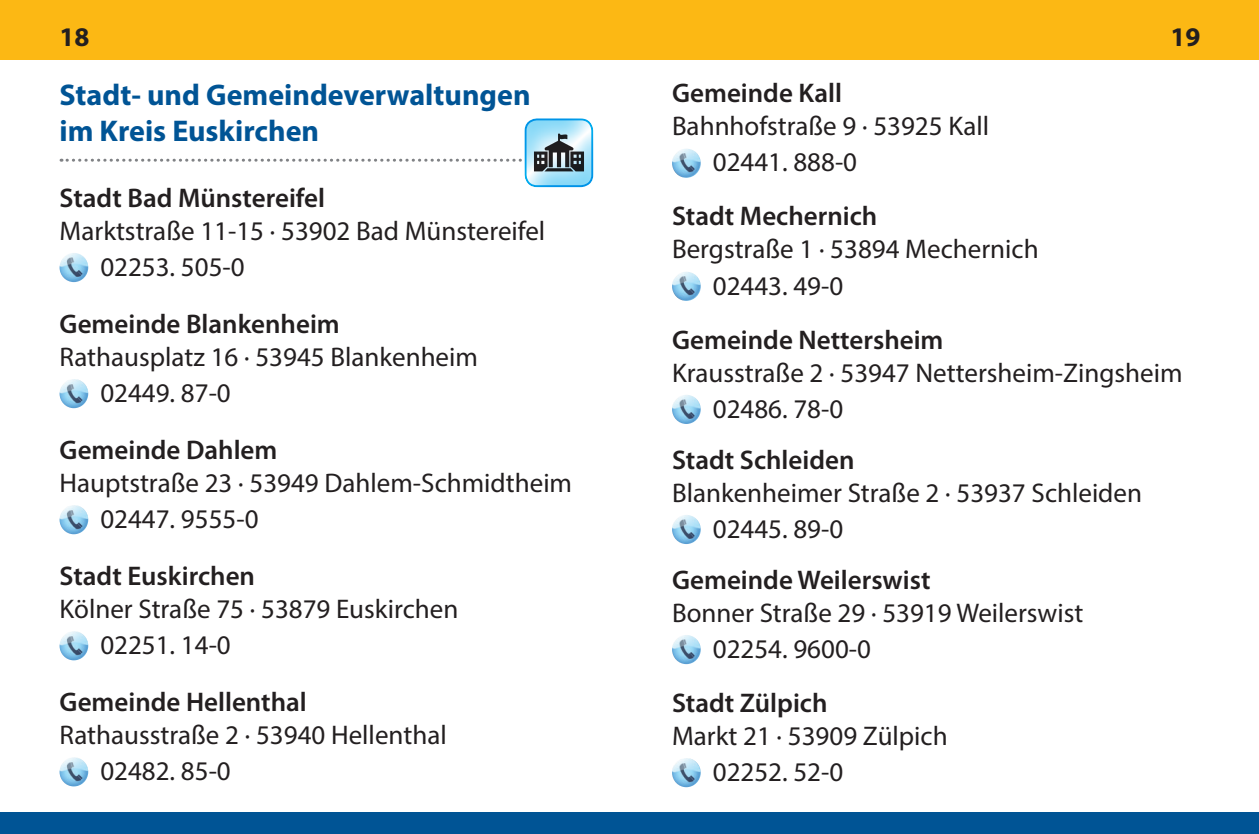
<style>
.page{position:relative;width:1259px;height:834px;background:#fff}
.page>*{position:absolute;margin:0;border:0;box-sizing:border-box;transform-origin:0 0}
.t1{font:700 30px/36px "Myriad Pro";color:#005495}
.t2{font:27px/36px "Myriad Pro";color:#231f20}
.t3{font:600 27px "Myriad Pro";color:#231f20}
.t4{font:700 27px "Myriad Pro";color:#231f20}
</style>
<div class="page">
<div style="left:629px;top:0;width:630px;height:60px;background:#fcb814"></div>
<div style="left:0;top:0;width:629px;height:60px;background:#fcb814"></div>
<div style="left:0;top:811px;width:1259px;height:22px;background:#005495"></div>
<img style="left:60px;top:253px;width:28px;height:29px;border-radius:14px">
<img style="left:60px;top:379px;width:28px;height:29px;border-radius:14px">
<img style="left:60px;top:505px;width:28px;height:29px;border-radius:14px">
<img style="left:60px;top:631px;width:28px;height:29px;border-radius:14px">
<img style="left:60px;top:757px;width:28px;height:29px;border-radius:14px">
<img style="left:672px;top:148px;width:29px;height:30px;border-radius:14px">
<img style="left:672px;top:271px;width:29px;height:30px;border-radius:14px">
<img style="left:672px;top:394px;width:29px;height:30px;border-radius:14px">
<img style="left:672px;top:514px;width:29px;height:30px;border-radius:14px">
<img style="left:672px;top:634px;width:29px;height:30px;border-radius:14px">
<img style="left:672px;top:757px;width:29px;height:30px;border-radius:14px">
<svg style="left:61px;top:159px;width:460px;height:3px"></svg>
<div style="left:521px;top:114px;width:75px;height:75px;background:#00aeef;opacity:.5"></div>
<p class="t4" style="left:60px;top:19px;width:31px">18</p>
<p class="t4" style="left:1170px;top:19px;width:31px">19</p>
<p class="t1" style="left:60px;top:75px;width:472px">Stadt- und Gemeindeverwaltungen im Kreis Euskirchen</p>
<p class="t3" style="left:672px;top:76px;width:171px">Gemeinde Kall</p>
<p class="t2" style="left:713px;top:108px;width:278px;text-indent:-41px">Bahnhofstraße 9 · 53925 Kall<br>02441. 888-0</p>
<p class="t3" style="left:672px;top:199px;width:207px">Stadt Mechernich</p>
<p class="t2" style="left:713px;top:231px;width:327px;text-indent:-41px">Bergstraße 1 · 53894 Mechernich<br>02443. 49-0</p>
<p class="t3" style="left:672px;top:322px;width:273px">Gemeinde Nettersheim</p>
<p class="t2" style="left:713px;top:354px;width:471px;text-indent:-41px">Krausstraße 2 · 53947 Nettersheim-Zingsheim<br>02486. 78-0</p>
<p class="t3" style="left:672px;top:442px;width:184px">Stadt Schleiden</p>
<p class="t2" style="left:713px;top:474px;width:431px;text-indent:-41px">Blankenheimer Straße 2 · 53937 Schleiden<br>02445. 89-0</p>
<p class="t3" style="left:672px;top:562px;width:260px">Gemeinde Weilerswist</p>
<p class="t2" style="left:713px;top:594px;width:372px;text-indent:-41px">Bonner Straße 29 · 53919 Weilerswist<br>02254. 9600-0</p>
<p class="t3" style="left:672px;top:685px;width:157px">Stadt Zülpich</p>
<p class="t2" style="left:713px;top:717px;width:236px;text-indent:-41px">Markt 21 · 53909 Zülpich<br>02252. 52-0</p>
<p class="t3" style="left:60px;top:180px;width:267px">Stadt Bad Münstereifel</p>
<p class="t2" style="left:100px;top:212px;width:446px;text-indent:-41px">Marktstraße 11-15 · 53902 Bad Münstereifel<br>02253. 505-0</p>
<p class="t3" style="left:60px;top:306px;width:282px">Gemeinde Blankenheim</p>
<p class="t2" style="left:100px;top:338px;width:379px;text-indent:-41px">Rathausplatz 16 · 53945 Blankenheim<br>02449. 87-0</p>
<p class="t3" style="left:60px;top:432px;width:219px">Gemeinde Dahlem</p>
<p class="t2" style="left:100px;top:464px;width:473px;text-indent:-41px">Hauptstraße 23 · 53949 Dahlem-Schmidtheim<br>02447. 9555-0</p>
<p class="t3" style="left:60px;top:558px;width:197px">Stadt Euskirchen</p>
<p class="t2" style="left:100px;top:590px;width:359px;text-indent:-41px">Kölner Straße 75 · 53879 Euskirchen<br>02251. 14-0</p>
<p class="t3" style="left:60px;top:684px;width:249px">Gemeinde Hellenthal</p>
<p class="t2" style="left:100px;top:716px;width:348px;text-indent:-41px">Rathausstraße 2 · 53940 Hellenthal<br>02482. 85-0</p>
</div>
